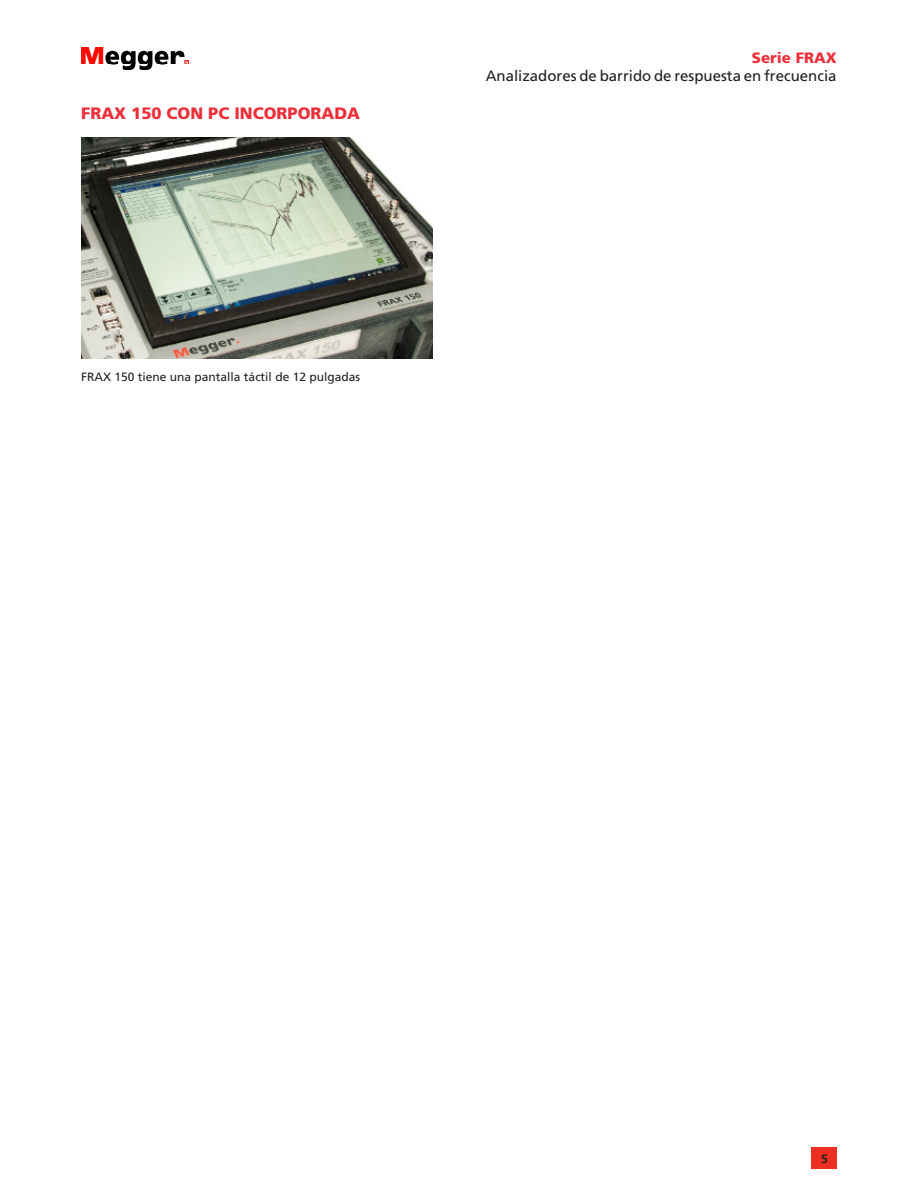
<style>
.page{position:relative;width:918px;height:1188px;background:#fff}
.page>*{position:absolute;margin:0;border:0;box-sizing:border-box;transform-origin:0 0}
.Headline_1{font:900 16.5px "Frutiger LT Std";color:#ee2f3a}
.t1{font:15px "Frutiger LT Std";color:#231f20}
.t2{font:900 15px "Frutiger LT Std";color:#ee2f3a}
.Caption_es{font:12px "Frutiger LT Std";color:#231f20}
.t3{font:700 12px "Frutiger LT Std";color:#231f20}
</style>
<div class="page">
<img style="left:82px;top:48px;width:106px;height:22px">
<div style="left:812px;top:1148px;width:25px;height:21px;background:#ee2e22"></div>
<svg style="left:811px;top:1148px;width:1px;height:21px"></svg>
<img style="left:81px;top:137px;width:351px;height:221px">
<p class="Headline_1" style="left:81px;top:104px;width:280px">FRAX 150 CON PC INCORPORADA</p>
<p class="Caption_es" style="left:81px;top:370px;width:280px">FRAX 150 tiene una pantalla táctil de 12 pulgadas</p>
<p class="t2" style="left:752px;top:48px;width:86px">Serie FRAX</p>
<p class="t1" style="left:486px;top:66px;width:352px">Analizadores de barrido de respuesta en frecuencia</p>
<p class="t3" style="left:821px;top:1151px;width:8px">5</p>
</div>
